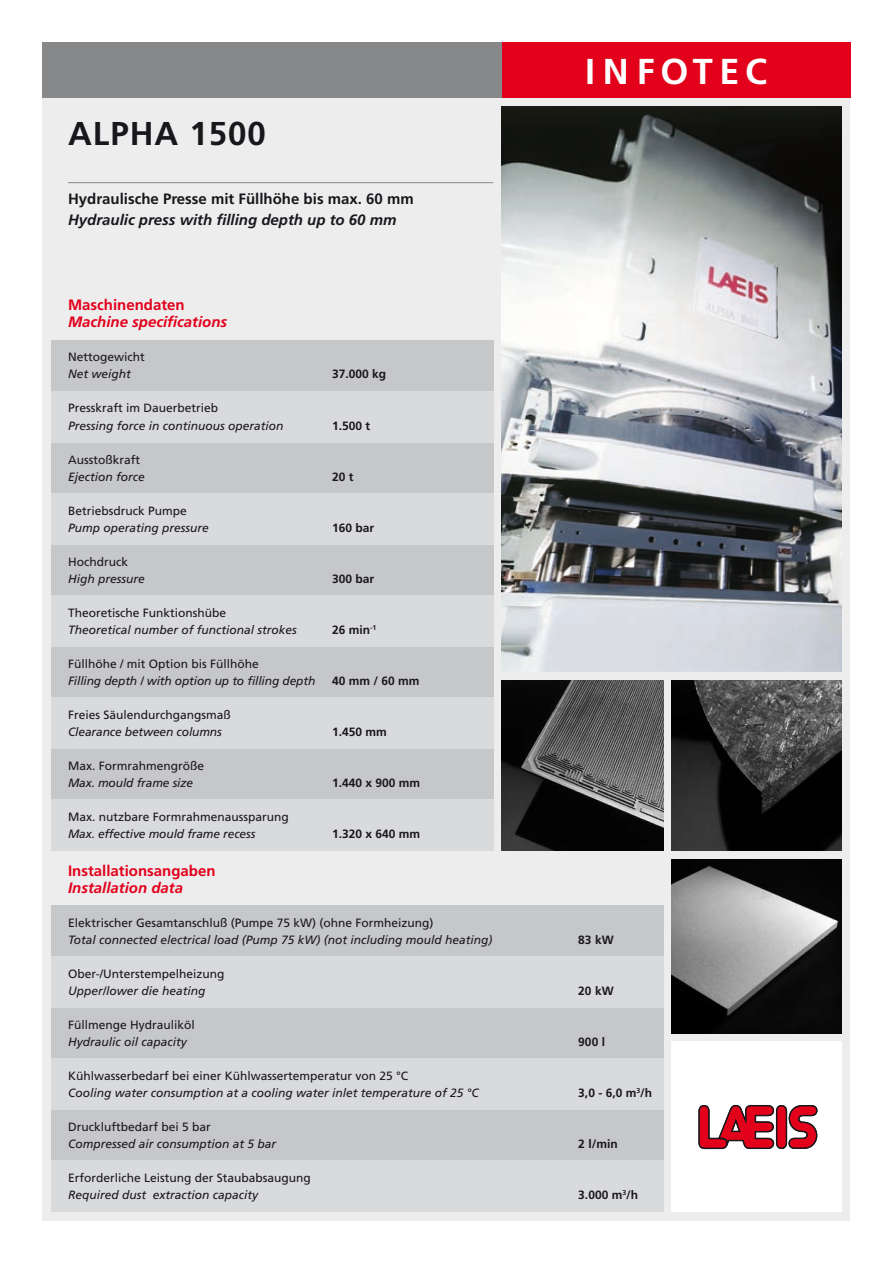
<style>
.page{position:relative;width:893px;height:1263px;background:#fff}
.page>*{position:absolute;margin:0;border:0;box-sizing:border-box;transform-origin:0 0}
.t1{font:700 36px "Frutiger";letter-spacing:.17em;color:#fff}
.t2{font:700 33px "Frutiger";letter-spacing:.03em;color:#1a171c}
.t3{font:700 15px "Frutiger";color:#1a171c}
.t4{font:italic 700 15px "Frutiger";color:#1a171c}
.t5{font:italic 700 15px "Frutiger";color:#e2001a}
.t6{font:700 15px "Frutiger";color:#e2001a}
.t7{font:italic 12px "Frutiger";color:#1a171c}
.t8{font:12px "Frutiger";color:#1a171c}
.t9{font:700 12px "Frutiger";color:#1a171c}
</style>
<div class="page">
<div style="left:43px;top:43px;width:807px;height:1177px;background:#ededee"></div>
<div style="left:672px;top:1042px;width:170px;height:170px;background:#fff"></div>
<svg style="left:698px;top:1104px;width:120px;height:46px"></svg>
<div style="left:43px;top:43px;width:459px;height:55px;background:#87888a"></div>
<div style="left:502px;top:43px;width:348px;height:55px;background:#e2001a"></div>
<div style="left:51px;top:442px;width:442px;height:51px;background:#c6c7c9"></div>
<div style="left:51px;top:340px;width:442px;height:51px;background:#c6c7c9"></div>
<div style="left:51px;top:391px;width:442px;height:51px;background:#d9dadb"></div>
<div style="left:51px;top:544px;width:442px;height:51px;background:#c6c7c9"></div>
<div style="left:51px;top:646px;width:442px;height:51px;background:#c6c7c9"></div>
<div style="left:51px;top:748px;width:442px;height:51px;background:#c6c7c9"></div>
<div style="left:51px;top:493px;width:442px;height:51px;background:#d9dadb"></div>
<div style="left:51px;top:595px;width:442px;height:51px;background:#d9dadb"></div>
<div style="left:51px;top:697px;width:442px;height:51px;background:#d9dadb"></div>
<div style="left:51px;top:799px;width:442px;height:51px;background:#d9dadb"></div>
<hr style="left:68px;top:182px;width:425px;height:1px;background:#87888a">
<img style="left:502px;top:106px;width:340px;height:566px">
<div style="left:51px;top:906px;width:612px;height:51px;background:#c6c7c9"></div>
<div style="left:51px;top:1008px;width:612px;height:51px;background:#c6c7c9"></div>
<div style="left:51px;top:1110px;width:612px;height:51px;background:#c6c7c9"></div>
<div style="left:51px;top:957px;width:612px;height:51px;background:#d9dadb"></div>
<div style="left:51px;top:1059px;width:612px;height:51px;background:#d9dadb"></div>
<div style="left:51px;top:1161px;width:612px;height:51px;background:#d9dadb"></div>
<img style="left:672px;top:680px;width:170px;height:170px">
<img style="left:672px;top:859px;width:170px;height:174px">
<img style="left:502px;top:680px;width:161px;height:170px">
<h2 class="t2" style="left:68px;top:114px;width:199px">ALPHA 1500</h2>
<p class="t3" style="left:68px;top:190px;width:347px">Hydraulische Presse mit Füllhöhe bis max. 60 mm</p>
<p class="t4" style="left:68px;top:211px;width:330px">Hydraulic press with filling depth up to 60 mm</p>
<p class="t6" style="left:68px;top:296px;width:118px">Maschinendaten</p>
<p class="t5" style="left:68px;top:313px;width:161px">Machine specifications</p>
<p class="t8" style="left:68px;top:350px;width:78px">Nettogewicht</p>
<p class="t7" style="left:68px;top:367px;width:64px">Net weight</p>
<p class="t9" style="left:332px;top:367px;width:56px">37.000 kg</p>
<p class="t8" style="left:68px;top:401px;width:152px">Presskraft im Dauerbetrieb</p>
<p class="t7" style="left:68px;top:418px;width:217px">Pressing force in continuous operation</p>
<p class="t9" style="left:332px;top:418px;width:40px">1.500 t</p>
<p class="t8" style="left:68px;top:452px;width:74px">Ausstoßkraft</p>
<p class="t7" style="left:68px;top:469px;width:78px">Ejection force</p>
<p class="t9" style="left:332px;top:469px;width:23px">20 t</p>
<p class="t8" style="left:68px;top:503px;width:120px">Betriebsdruck Pumpe</p>
<p class="t7" style="left:68px;top:520px;width:142px">Pump operating pressure</p>
<p class="t9" style="left:332px;top:520px;width:44px">160 bar</p>
<p class="t8" style="left:68px;top:554px;width:61px">Hochdruck</p>
<p class="t7" style="left:68px;top:571px;width:78px">High pressure</p>
<p class="t9" style="left:332px;top:571px;width:44px">300 bar</p>
<p class="t8" style="left:68px;top:605px;width:160px">Theoretische Funktionshübe</p>
<p class="t7" style="left:68px;top:622px;width:230px">Theoretical number of functional strokes</p>
<p class="t9" style="left:332px;top:622px;width:46px">26 min<sup>-1</sup></p>
<p class="t8" style="left:68px;top:656px;width:192px">Füllhöhe / mit Option bis Füllhöhe</p>
<p class="t7" style="left:68px;top:673px;width:249px">Filling depth / with option up to filling depth</p>
<p class="t9" style="left:332px;top:673px;width:89px">40 mm / 60 mm</p>
<p class="t8" style="left:68px;top:707px;width:164px">Freies Säulendurchgangsmaß</p>
<p class="t7" style="left:68px;top:724px;width:155px">Clearance between columns</p>
<p class="t9" style="left:332px;top:724px;width:56px">1.450 mm</p>
<p class="t8" style="left:68px;top:758px;width:138px">Max. Formrahmengröße</p>
<p class="t7" style="left:68px;top:775px;width:126px">Max. mould frame size</p>
<p class="t9" style="left:332px;top:775px;width:90px">1.440 x 900 mm</p>
<p class="t8" style="left:68px;top:809px;width:222px">Max. nutzbare Formrahmenaussparung</p>
<p class="t7" style="left:68px;top:826px;width:189px">Max. effective mould frame recess</p>
<p class="t9" style="left:332px;top:826px;width:90px">1.320 x 640 mm</p>
<h1 class="t1" style="left:585px;top:50px;width:184px">INFOTEC</h1>
<p class="t6" style="left:68px;top:862px;width:149px">Installationsangaben</p>
<p class="t5" style="left:68px;top:879px;width:117px">Installation data</p>
<p class="t8" style="left:68px;top:916px;width:367px">Elektrischer Gesamtanschluß (Pumpe 75 kW) (ohne Formheizung)</p>
<p class="t7" style="left:68px;top:933px;width:426px">Total connected electrical load (Pump 75 kW) (not including mould heating)</p>
<p class="t9" style="left:578px;top:933px;width:37px">83 kW</p>
<p class="t8" style="left:68px;top:967px;width:158px">Ober-/Unterstempelheizung</p>
<p class="t7" style="left:68px;top:984px;width:139px">Upper/lower die heating</p>
<p class="t9" style="left:578px;top:984px;width:37px">20 kW</p>
<p class="t8" style="left:68px;top:1018px;width:128px">Füllmenge Hydrauliköl</p>
<p class="t7" style="left:68px;top:1035px;width:120px">Hydraulic oil capacity</p>
<p class="t9" style="left:578px;top:1035px;width:28px">900 l</p>
<p class="t8" style="left:68px;top:1069px;width:342px">Kühlwasserbedarf bei einer Kühlwassertemperatur von 25 °C</p>
<p class="t7" style="left:68px;top:1086px;width:412px">Cooling water consumption at a cooling water inlet temperature of 25 °C</p>
<p class="t9" style="left:578px;top:1086px;width:75px">3,0 - 6,0 m<sup>3</sup>/h</p>
<p class="t8" style="left:68px;top:1120px;width:144px">Druckluftbedarf bei 5 bar</p>
<p class="t7" style="left:68px;top:1137px;width:210px">Compressed air consumption at 5 bar</p>
<p class="t9" style="left:578px;top:1137px;width:41px">2 l/min</p>
<p class="t8" style="left:68px;top:1171px;width:244px">Erforderliche Leistung der Staubabsaugung</p>
<p class="t7" style="left:68px;top:1188px;width:192px">Required dust extraction capacity</p>
<p class="t9" style="left:578px;top:1188px;width:61px">3.000 m<sup>3</sup>/h</p>
</div>
